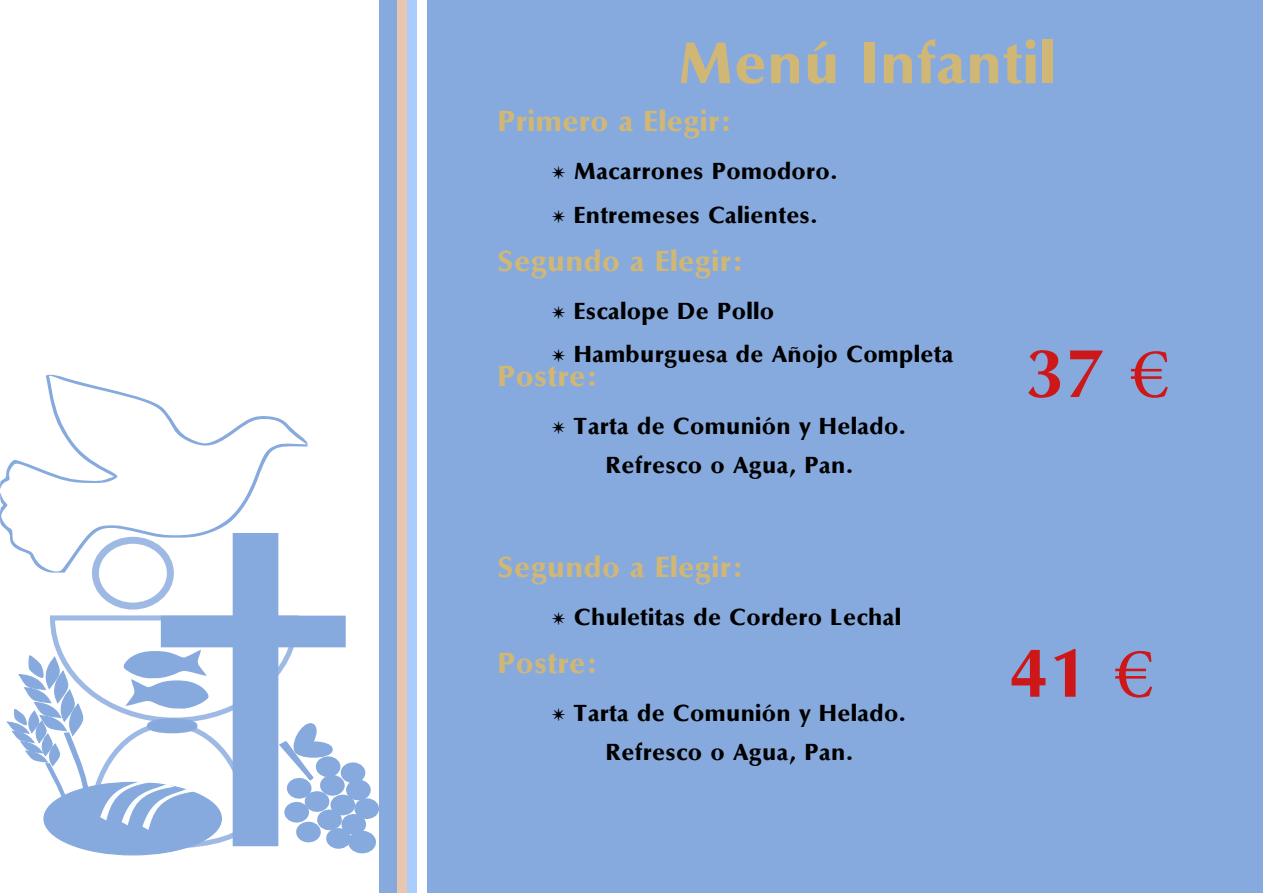
<style>
.page{position:relative;width:1263px;height:893px;background:#fff}
.page>*{position:absolute;margin:0;border:0;box-sizing:border-box;transform-origin:0 0}
.t1{font:700 72px "Optane";color:#cd1719}
.t2{font:800 60px "Optane";color:#d1b775}
.t3{font:800 30px "Optane";color:#d1b775}
.t4{font:800 24px/43.5px "Optane";color:#000}
.s1{font-family:"Minion Pro";font-weight:400}
</style>
<div class="page">
<div style="left:92px;top:537px;width:82px;height:73px;border:7px solid #87aade;border-radius:50%"></div>
<div style="left:235px;top:535px;width:41px;height:309px;background:#87aade"></div>
<div style="left:233px;top:533px;width:45px;height:313px;border:4px solid #87aade"></div>
<svg style="left:6px;top:615px;width:373px;height:241px"></svg>
<svg style="left:0;top:374px;width:307px;height:199px"></svg>
<div style="left:379px;top:0;width:884px;height:893px;background:#87aade"></div>
<div style="left:408px;top:0;width:9px;height:893px;background:#acf"></div>
<div style="left:397px;top:0;width:10px;height:893px;background:#e9c6af"></div>
<div style="left:418px;top:0;width:9px;height:893px;background:#fff"></div>
<h2 class="t2" style="left:678px;top:28px;width:380px">Menú Infantil</h2>
<p class="t3" style="left:497px;top:104px;width:237px">Primero a Elegir:</p>
<p class="t4" style="left:551px;top:149px;width:288px"><span class="s1">✴</span> Macarrones Pomodoro. <span class="s1">✴</span> Entremeses Calientes.</p>
<p class="t3" style="left:497px;top:243px;width:249px">Segundo a Elegir:</p>
<p class="t4" style="left:551px;top:289px;width:404px"><span class="s1">✴</span> Escalope De Pollo<br><span class="s1">✴</span> Hamburguesa de Añojo Completa</p>
<p class="t3" style="left:497px;top:359px;width:103px">Postre:</p>
<p class="t4" style="left:551px;top:407px;width:357px;line-height:39px;text-align:center"><span class="s1">✴</span> Tarta de Comunión y Helado.<br>Refresco o Agua, Pan.</p>
<h1 class="t1" style="left:1025px;top:330px;width:147px">37 <span class="s1">€</span></h1>
<p class="t3" style="left:497px;top:549px;width:249px">Segundo a Elegir:</p>
<p class="t4" style="left:551px;top:595px;width:351px"><span class="s1">✴</span> Chuletitas de Cordero Lechal</p>
<p class="t3" style="left:497px;top:645px;width:103px">Postre:</p>
<p class="t4" style="left:551px;top:693px;width:357px;line-height:39px;text-align:center"><span class="s1">✴</span> Tarta de Comunión y Helado.<br>Refresco o Agua, Pan.</p>
<h1 class="t1" style="left:1010px;top:629px;width:147px">41 <span class="s1">€</span></h1>
</div>
